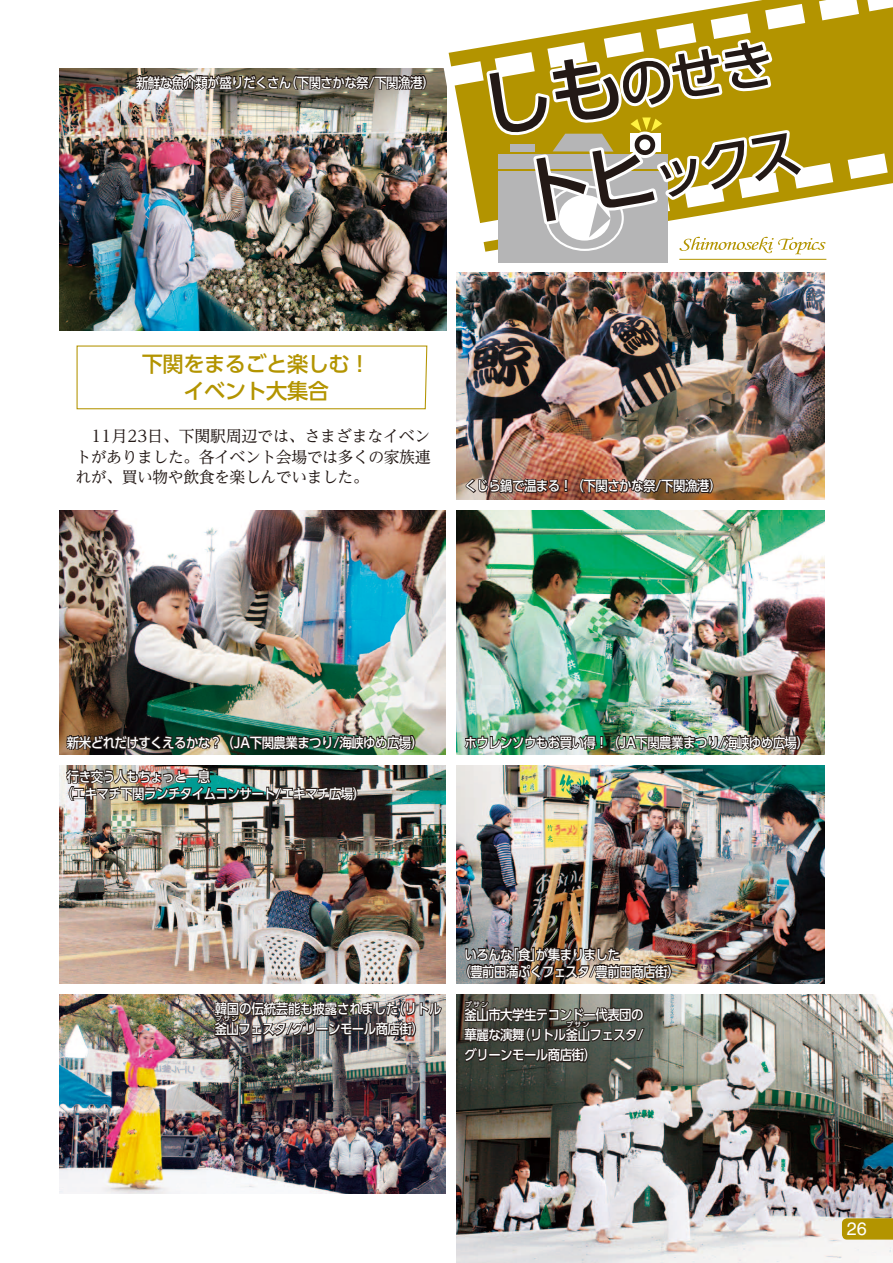
<style>
.page{position:relative;width:893px;height:1263px;background:#fff}
.page>*{position:absolute;margin:0;border:0;box-sizing:border-box;transform-origin:0 0}
.t1{font:500 54px/93.6px "UD Shin Go Pro";color:#231916;text-align:center}
.t2{font:500 21.3px/27.6px "UD Shin Go Pro";letter-spacing:-.025em;color:#b39400;text-align:center}
.t3{font:18px "Helvetica";color:#fff}
.t4{font:15.9px/20.2px "UD Reimin Pro";letter-spacing:-.035em;color:#231916;text-align:justify}
.t5{font:500 13.8px/17px "UD Shin Go Pro";letter-spacing:-.045em;color:#fff;scale:.9 1}
.t6{font:500 13.8px/20.2px "UD Shin Go Pro";letter-spacing:-.015em;color:#fff;scale:.9 1}
.t7{font:500 6.9px "UD Shin Go Pro";letter-spacing:.175em;color:#fff}
.s1{font-size:74.4px}
</style>
<div class="page">
<img style="left:457px;top:510px;width:368px;height:245px">
<img style="left:457px;top:765px;width:368px;height:218px">
<img style="left:457px;top:272px;width:368px;height:227px">
<svg style="left:76px;top:345px;width:352px;height:65px"></svg>
<img style="left:60px;top:68px;width:386px;height:262px">
<img style="left:457px;top:994px;width:436px;height:269px">
<img style="left:60px;top:510px;width:385px;height:245px">
<svg style="left:134px;top:72px;width:294px;height:28px;background:#635b51"></svg>
<svg style="left:462px;top:999px;width:184px;height:65px;background:#3d3d36"></svg>
<img style="left:463px;top:734px;width:140px;height:17px">
<img style="left:614px;top:733px;width:188px;height:34px">
<img style="left:464px;top:945px;width:209px;height:35px">
<img style="left:60px;top:765px;width:385px;height:218px">
<img style="left:60px;top:994px;width:385px;height:200px">
<img style="left:213px;top:1000px;width:230px;height:38px">
<img style="left:65px;top:733px;width:351px;height:85px">
<svg style="left:464px;top:477px;width:104px;height:18px;background:#65493f"></svg>
<svg style="left:579px;top:477px;width:135px;height:18px;background:#53392b"></svg>
<hr style="left:679px;top:259px;width:147px;height:1px;background:#b39400">
<div style="left:498px;top:171px;width:170px;height:91px;background:#b5b5b6"></div>
<svg style="left:444px;top:0;width:449px;height:254px"></svg>
<svg style="left:842px;top:1218px;width:51px;height:21px"></svg>
<p class="t5" style="left:136px;top:74px;width:174px">新鮮な魚介類が盛りだくさん</p>
<p class="t5" style="left:285px;top:74px;width:168px">（下関さかな祭/下関漁港(</p>
<h1 class="t1" style="left:472px;top:65px;width:311px;rotate:-10deg"><span class="s1">しも</span>のせき<span class="s1">トピ</span>ックス</h1>
<h2 class="t2" style="left:142px;top:349px;width:230px">下関をまるごと楽しむ!イベント大集合</h2>
<p class="t4" style="left:75px;top:426px;width:357px">　11月23日、下関駅周辺では、さまざまなイベントがありました。各イベント会場では多くの家族連れが、買い物や飲食を楽しんでいました。</p>
<p class="t5" style="left:465px;top:477px;width:287px">くじら鍋で温まる！（下関さかな祭/下関漁港(</p>
<p class="t5" style="left:67px;top:734px;width:397px">新米どれだけすくえるかな？（JA下関農業まつり/海峡ゆめ広場(</p>
<p class="t5" style="left:61px;top:767px;width:340px;text-indent:6px">行き交う人もちょっと一息<br>（エキマチ下関ランチタイムコンサート/エキマチ広場(</p>
<p class="t5" style="left:465px;top:734px;width:384px">ホウレンソウもお買い得！（JA下関農業まつり/海峡ゆめ広場(</p>
<p class="t5" style="left:506px;top:945px;width:128px">「食が集まりました</p>
<p class="t5" style="left:530px;top:945px;width:15px">」</p>
<p class="t5" style="left:458px;top:945px;width:247px;text-indent:6px">いろんな<br>（豊前田満ぷくフェスタ/豊前田商店街(</p>
<p class="t5" style="left:392px;top:1000px;width:56px">（リトル</p>
<p class="t6" style="left:215px;top:998px;width:234px">韓国の伝統芸能も披露されました<br>釜山フェスタグリーンモール商店街(</p>
<p class="t7" style="left:215px;top:1013px;width:25px">プサン</p>
<p class="t5" style="left:286px;top:1020px;width:8px">/</p>
<p class="t7" style="left:465px;top:999px;width:25px">プサン</p>
<p class="t5" style="left:465px;top:1006px;width:200px">釜山市大学生テコンドー代表団の</p>
<p class="t7" style="left:566px;top:1019px;width:25px">プサン</p>
<p class="t5" style="left:465px;top:1046px;width:148px">グリーンモール商店街(</p>
<p class="t5" style="left:465px;top:1026px;width:68px">華麗な演舞</p>
<p class="t5" style="left:518px;top:1026px;width:141px">（リトル釜山フェスタ/</p>
<h3 class="t3" style="left:847px;top:1219px;width:22px">26</h3>
</div>
